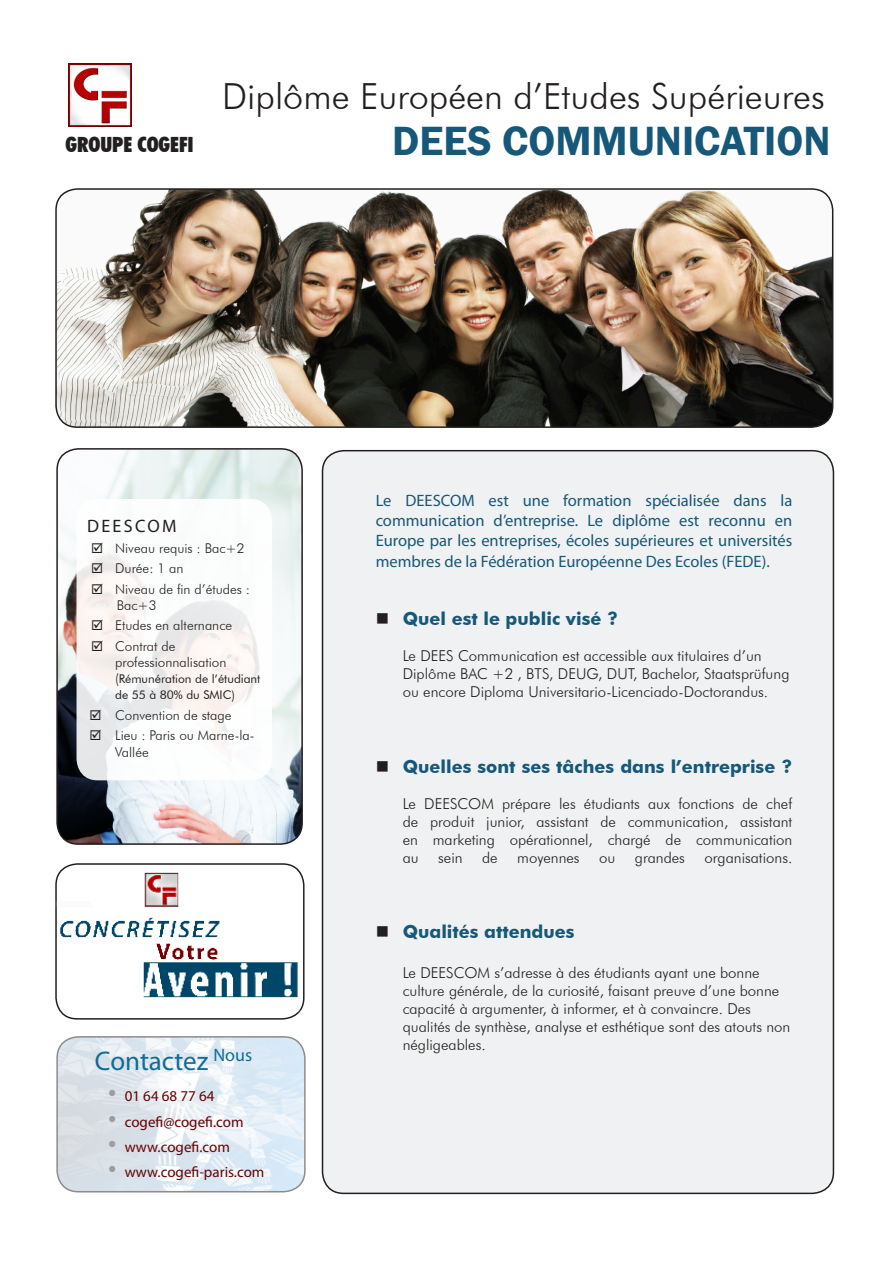
<style>
.page{position:relative;width:893px;height:1263px;background:#fff}
.page>*{position:absolute;margin:0;border:0;box-sizing:border-box;transform-origin:0 0}
.t1{font:600 42px "Franklin Gothic";color:#165879}
.t2{font:300 36px "Futura BT";color:#231f20}
.t3{font:27px "Myriad Pro";color:#116c97}
.t4{font:900 condensed 21px "Futura BT";color:#231f20}
.t5{font:700 18px "Futura BT";color:#165879}
.t6{font:18px "Myriad Pro";letter-spacing:.13em;color:#231f20}
.t7{font:16.5px/19.8px "Myriad Pro";color:#165879;text-align:justify}
.t8{font:300 15px/18px "Futura BT";color:#231f20}
.t9{font:15px "Myriad Pro";color:#660203}
.t10{font:300 13.5px/16.2px "Futura BT";color:#231f20}
.t11{font:12px/16.2px "Futura BT";color:#231f20}
.s1{font-weight:300;font-size:13.5px}
.s2{font-family:"Futura BT";font-weight:300;font-size:21px;color:#9b9da0}
</style>
<div class="page">
<img style="left:58px;top:189px;width:775px;height:238px">
<div style="left:55px;top:188px;width:778px;height:240px;border:2px solid #231f20;border-radius:21px"></div>
<img style="left:59px;top:449px;width:243px;height:393px">
<div style="left:56px;top:448px;width:247px;height:397px;border:2px solid #231f20;border-radius:21px"></div>
<div style="left:322px;top:451px;width:511px;height:742px;background:#f0f1f2;border-radius:21px"></div>
<img style="left:59px;top:1039px;width:246px;height:153px">
<div style="left:56px;top:1036px;width:250px;height:156px;border:2px solid #231f20;border-radius:21px"></div>
<svg style="left:77px;top:499px;width:195px;height:281px"></svg>
<div style="left:55px;top:863px;width:250px;height:156px;border:2px solid #231f20;border-radius:21px"></div>
<img style="left:55px;top:873px;width:247px;height:141px">
<img style="left:68px;top:64px;width:64px;height:63px">
<svg style="left:92px;top:542px;width:11px;height:11px"></svg>
<svg style="left:92px;top:563px;width:11px;height:10px"></svg>
<svg style="left:92px;top:583px;width:11px;height:11px"></svg>
<svg style="left:92px;top:620px;width:11px;height:10px"></svg>
<svg style="left:92px;top:640px;width:11px;height:11px"></svg>
<svg style="left:91px;top:709px;width:10px;height:11px"></svg>
<svg style="left:91px;top:730px;width:10px;height:10px"></svg>
<p class="t2" style="left:222px;top:75px;width:604px">Diplôme Européen d’Etudes Supérieures</p>
<p class="t4" style="left:66px;top:131px;width:130px">GROUPE COGEFI</p>
<p class="t1" style="left:392px;top:115px;width:440px">DEES COMMUNICATION</p>
<p class="t6" style="left:87px;top:515px;width:91px">DEESCOM</p>
<p class="t10" style="left:115px;top:540px;width:131px">Niveau requis : Bac+2</p>
<p class="t10" style="left:115px;top:560px;width:70px">Durée: 1 an</p>
<p class="t10" style="left:115px;top:581px;width:136px">Niveau de fin d’études :<br>Bac+3</p>
<p class="t10" style="left:115px;top:617px;width:119px">Etudes en alternance</p>
<p class="t10" style="left:115px;top:638px;width:113px">Contrat de professionnalisation</p>
<p class="t11" style="left:115px;top:671px;width:147px"><span class="s1">(</span>Rémunération de l’étudiant de 55 à 80% du SMIC)</p>
<p class="t10" style="left:115px;top:707px;width:118px">Convention de stage</p>
<p class="t10" style="left:115px;top:727px;width:141px">Lieu : Paris ou Marne-la-<br>Vallée</p>
<p class="t3" style="left:95px;top:1044px;width:159px">Contactez <sup>Nous</sup></p>
<p class="t9" style="left:106px;top:1087px;width:110px"><span class="s2">•</span> 01 64 68 77 64</p>
<p class="t9" style="left:106px;top:1112px;width:139px"><span class="s2">•</span> cogefi@cogefi.com</p>
<p class="t9" style="left:106px;top:1137px;width:125px"><span class="s2">•</span> www.cogefi.com</p>
<p class="t9" style="left:106px;top:1163px;width:160px"><span class="s2">•</span> www.cogefi-paris.com</p>
<p class="t7" style="left:376px;top:490px;width:418px">Le DEESCOM est une formation spécialisée dans la communication d’entreprise. Le diplôme est reconnu en Europe par les entreprises, écoles supérieures et universités</p>
<p class="t7" style="left:376px;top:552px;width:396px">membres de la Fédération Européenne Des Ecoles (FEDE).</p>
<p class="t5" style="left:403px;top:608px;width:217px">Quel est le public visé ?</p>
<p class="t8" style="left:403px;top:646px;width:388px">Le DEES Communication est accessible aux titulaires d’un<br>Diplôme BAC +2 , BTS, DEUG, DUT, Bachelor, Staatsprüfung ou encore Diploma Universitario-Licenciado-Doctorandus.</p>
<p class="t5" style="left:403px;top:755px;width:391px">Quelles sont ses tâches dans l’entreprise ?</p>
<p class="t8" style="left:403px;top:794px;width:391px;text-align:justify">Le DEESCOM prépare les étudiants aux fonctions de chef de produit junior, assistant de communication, assistant en marketing opérationnel, chargé de communication au</p>
<p class="t8" style="left:438px;top:848px;width:26px">sein</p>
<p class="t8" style="left:482px;top:848px;width:17px">de</p>
<p class="t8" style="left:517px;top:848px;width:64px">moyennes</p>
<p class="t8" style="left:599px;top:848px;width:18px">ou</p>
<p class="t8" style="left:635px;top:848px;width:52px">grandes</p>
<p class="t8" style="left:704px;top:848px;width:89px">organisations.</p>
<p class="t5" style="left:403px;top:921px;width:173px">Qualités attendues</p>
<p class="t8" style="left:403px;top:963px;width:389px">Le DEESCOM s’adresse à des étudiants ayant une bonne culture générale, de la curiosité, faisant preuve d’une bonne capacité à argumenter, à informer, et à convaincre. Des qualités de synthèse, analyse et esthétique sont des atouts non négligeables.</p>
</div>
